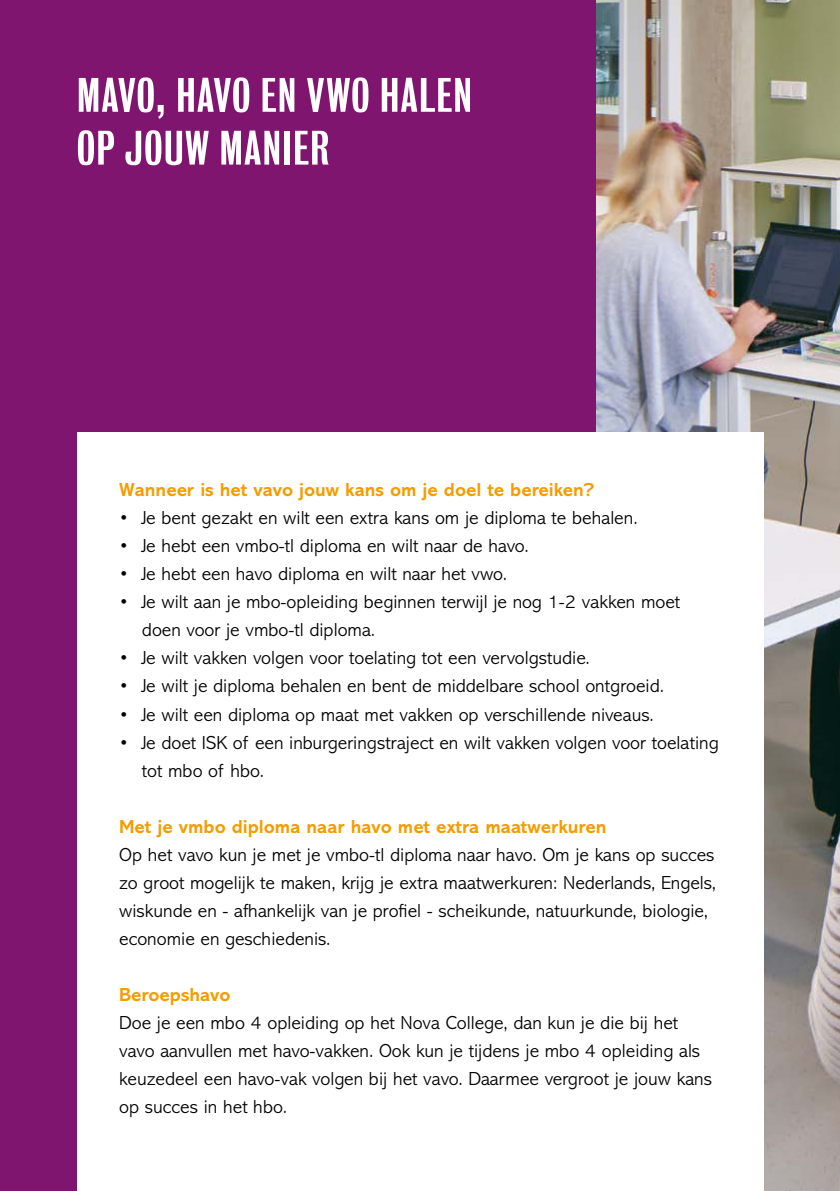
<style>
.page{position:relative;width:840px;height:1191px;background:#fff}
.page>*{position:absolute;margin:0;border:0;box-sizing:border-box;transform-origin:0 0}
.t1{font:44px/52.8px "Bureau Grotesque One Three";letter-spacing:.015em;color:#fff;scale:1.2 1}
.t2{font:300 19px/28px "Abadi MT Pro";color:#000}
.t3{font:700 19px "Abadi MT Std";color:#f59c00}
</style>
<div class="page">
<img style="left:595px;top:0;width:244px;height:1191px">
<div style="left:0;top:0;width:595px;height:1191px;background:#80156f"></div>
<div style="left:77px;top:432px;width:686px;height:759px;background:#fff"></div>
<h1 class="t1" style="left:77px;top:69px;width:331px">MAVO, HAVO EN VWO HALEN<br>OP JOUW MANIER</h1>
<p class="t3" style="left:119px;top:479px;width:476px">Wanneer is het vavo jouw kans om je doel te bereiken?</p>
<p class="t2" style="left:119px;top:504px;width:519px">• Je bent gezakt en wilt een extra kans om je diploma te behalen.</p>
<p class="t2" style="left:119px;top:532px;width:411px">• Je hebt een vmbo-tl diploma en wilt naar de havo.</p>
<p class="t2" style="left:119px;top:560px;width:389px">• Je hebt een havo diploma en wilt naar het vwo.</p>
<p class="t2" style="left:142px;top:588px;width:539px;text-indent:-23px">• Je wilt aan je mbo-opleiding beginnen terwijl je nog 1-2 vakken moet doen voor je vmbo-tl diploma.</p>
<p class="t2" style="left:119px;top:644px;width:472px">• Je wilt vakken volgen voor toelating tot een vervolgstudie.</p>
<p class="t2" style="left:119px;top:672px;width:546px">• Je wilt je diploma behalen en bent de middelbare school ontgroeid.</p>
<p class="t2" style="left:119px;top:700px;width:535px">• Je wilt een diploma op maat met vakken op verschillende niveaus.</p>
<p class="t2" style="left:142px;top:728px;width:578px;text-indent:-23px">• Je doet ISK of een inburgeringstraject en wilt vakken volgen voor toelating tot mbo of hbo.</p>
<p class="t3" style="left:119px;top:815px;width:488px">Met je vmbo diploma naar havo met extra maatwerkuren</p>
<p class="t2" style="left:119px;top:840px;width:598px">Op het vavo kun je met je vmbo-tl diploma naar havo. Om je kans op succes zo groot mogelijk te maken, krijg je extra maatwerkuren: Nederlands, Engels, wiskunde en - afhankelijk van je profiel - scheikunde, natuurkunde, biologie, economie en geschiedenis.</p>
<p class="t3" style="left:119px;top:983px;width:113px">Beroepshavo</p>
<p class="t2" style="left:119px;top:1008px;width:594px">Doe je een mbo 4 opleiding op het Nova College, dan kun je die bij het vavo aanvullen met havo-vakken. Ook kun je tijdens je mbo 4 opleiding als keuzedeel een havo-vak volgen bij het vavo. Daarmee vergroot je jouw kans op succes in het hbo.</p>
</div>
